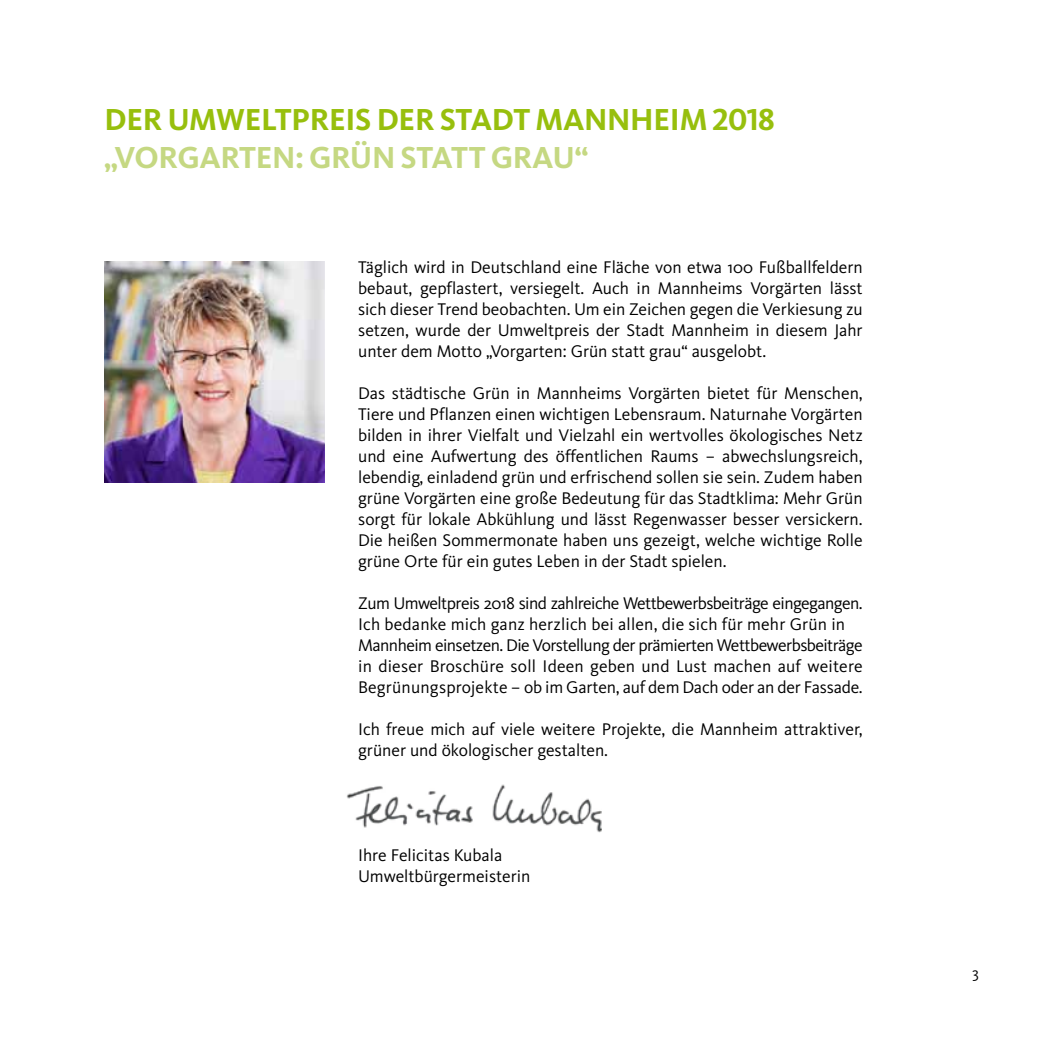
<style>
.page{position:relative;width:1042px;height:1042px;background:#fff}
.page>*{position:absolute;margin:0;border:0;box-sizing:border-box;transform-origin:0 0}
.t1{font:700 31.5px "Kievit OT";letter-spacing:-.01em;color:#97bf0d}
.t2{font:700 31.5px "Kievit OT";letter-spacing:-.01em;color:#c5d882}
.t3{font:17.5px/21px "Kievit OT";color:#000}
.t4{font:15.75px "Kievit OT";color:#000}
</style>
<div class="page">
<img style="left:346px;top:784px;width:256px;height:49px">
<img style="left:105px;top:261px;width:220px;height:221px">
<h1 class="t1" style="left:104px;top:101px;width:672px">DER UMWELTPREIS DER STADT MANNHEIM 2018</h1>
<h1 class="t2" style="left:104px;top:139px;width:485px">„VORGARTEN: GRÜN STATT GRAU“</h1>
<p class="t3" style="left:358px;top:257px;width:506px;text-align:justify">Täglich wird in Deutschland eine Fläche von etwa 100 Fußballfeldern bebaut, gepflastert, versiegelt. Auch in Mannheims Vorgärten lässt sich dieser Trend beobachten. Um ein Zeichen gegen die Verkiesung zu setzen, wurde der Umweltpreis der Stadt Mannheim in diesem Jahr unter dem Motto „Vorgarten: Grün statt grau“ ausgelobt.</p>
<p class="t3" style="left:358px;top:383px;width:506px;text-align:justify">Das städtische Grün in Mannheims Vorgärten bietet für Menschen, Tiere und Pflanzen einen wichtigen Lebensraum. Naturnahe Vorgärten bilden in ihrer Vielfalt und Vielzahl ein wertvolles ökologisches Netz und eine Aufwertung des öffentlichen Raums – abwechslungsreich, lebendig, einladend grün und erfrischend sollen sie sein. Zudem haben grüne Vorgärten eine große Bedeutung für das Stadtklima: Mehr Grün sorgt für lokale Abkühlung und lässt Regenwasser besser versickern.<br>Die heißen Sommermonate haben uns gezeigt, welche wichtige Rolle grüne Orte für ein gutes Leben in der Stadt spielen.</p>
<p class="t3" style="left:358px;top:593px;width:506px">Zum Umweltpreis 2018 sind zahlreiche Wettbewerbsbeiträge eingegangen.<br>Ich bedanke mich ganz herzlich bei allen, die sich für mehr Grün in Mannheim einsetzen. Die Vorstellung der prämierten Wettbewerbsbeiträge in dieser Broschüre soll Ideen geben und Lust machen auf weitere Begrünungsprojekte – ob im Garten, auf dem Dach oder an der Fassade.</p>
<p class="t3" style="left:358px;top:719px;width:506px">Ich freue mich auf viele weitere Projekte, die Mannheim attraktiver, grüner und ökologischer gestalten.</p>
<p class="t3" style="left:358px;top:845px;width:174px">Ihre Felicitas Kubala<br>Umweltbürgermeisterin</p>
<p class="t4" style="left:972px;top:963px;width:8px">3</p>
</div>
